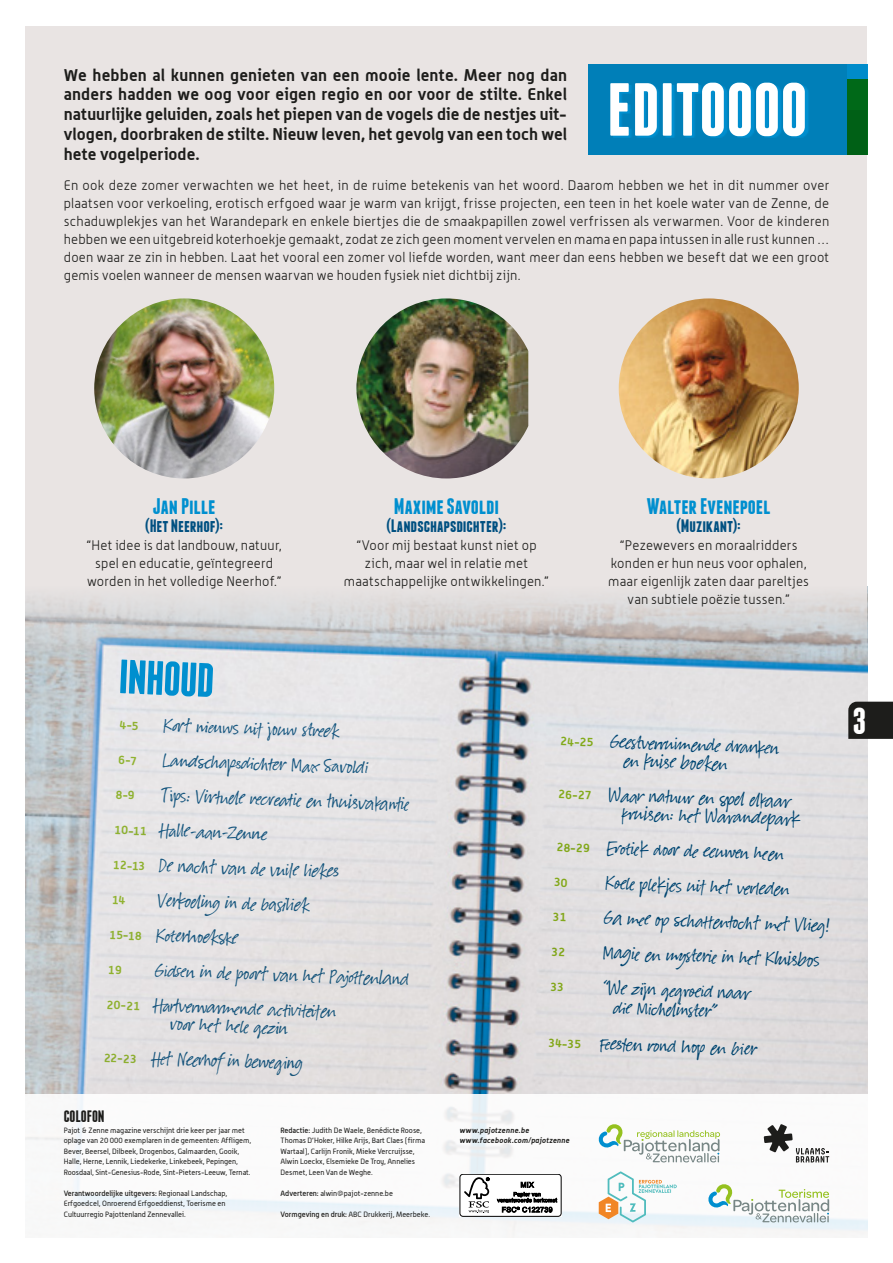
<style>
.page{position:relative;width:893px;height:1263px;background:#fff}
.page>*{position:absolute;margin:0;border:0;box-sizing:border-box;transform-origin:0 0}
.t1{font:700 75px "Franchise";color:#fff}
.t2{font:700 48px "Franchise";color:#008fcf}
.t3{font:700 37.5px "Franchise";color:#fff}
.t4{font:24px/35px "Suomi Hand Script";color:#005081}
.t5{font:700 22.5px "Franchise";letter-spacing:-.005em;color:#008fcf}
.t6{font:700 18px "Franchise";color:#005081}
.t7{font:700 16.5px/19.8px "Alwyn";letter-spacing:.005em;color:#1d1d1b;text-align:justify}
.t8{font:700 16.5px "Franchise";color:#1d1d1b}
.t9{font:300 13.5px/18px "Alwyn";letter-spacing:.015em;color:#1d1d1b;text-align:center}
.t10{font:7.5px/10.5px "Alwyn";color:#1d1d1b}
.t11{font:italic 700 7.5px/10.5px "Alwyn";letter-spacing:.03em;color:#1d1d1b}
.s1{font-family:"Alwyn";font-weight:700;font-size:12px;color:#95c11f}
.s2{font-weight:500}
</style>
<div class="page">
<div style="left:26px;top:26px;width:841px;height:559px;background:#e9e4e3"></div>
<div style="left:588px;top:64px;width:259px;height:90px;background:#007fb8"></div>
<img style="left:26px;top:658px;width:841px;height:436px">
<svg style="left:26px;top:585px;width:841px;height:73px;background:#c9cdd1"></svg>
<svg style="left:764px;top:1124px;width:65px;height:38px"></svg>
<svg style="left:708px;top:1184px;width:121px;height:38px"></svg>
<div style="left:847px;top:64px;width:20px;height:45px;background:#008fcf"></div>
<div style="left:847px;top:79px;width:20px;height:75px;background:#006016"></div>
<svg style="left:613px;top:85px;width:196px;height:53px;background:#0088c6"></svg>
<svg style="left:598px;top:1124px;width:122px;height:38px"></svg>
<svg style="left:599px;top:1171px;width:78px;height:51px"></svg>
<svg style="left:459px;top:1174px;width:103px;height:42px"></svg>
<div style="left:460px;top:1174px;width:101px;height:42px;background:#fff;border-radius:3px"></div>
<div style="left:460px;top:1174px;width:101px;height:42px;border:1px solid #000;border-radius:3px"></div>
<svg style="left:464px;top:1177px;width:25px;height:36px"></svg>
<svg style="left:497px;top:1182px;width:60px;height:30px"></svg>
<img style="left:94px;top:298px;width:180px;height:180px;border-radius:90px">
<img style="left:356px;top:298px;width:172px;height:180px">
<img style="left:619px;top:298px;width:180px;height:180px;border-radius:90px">
<div style="left:848px;top:702px;width:45px;height:37px;background:#1d1d1b"></div>
<svg style="left:113px;top:896px;width:12px;height:8px"></svg>
<svg style="left:109px;top:966px;width:12px;height:8px"></svg>
<svg style="left:554px;top:878px;width:13px;height:9px"></svg>
<svg style="left:553px;top:913px;width:13px;height:9px"></svg>
<svg style="left:552px;top:948px;width:12px;height:9px"></svg>
<svg style="left:551px;top:983px;width:12px;height:9px"></svg>
<p class="t7" style="left:64px;top:64px;width:505px">We hebben al kunnen genieten van een mooie lente. Meer nog dan anders hadden we oog voor eigen regio en oor voor de stilte. Enkel natuurlijke geluiden, zoals het piepen van de vogels die de nestjes uit&shy;vlogen, doorbraken de stilte. Nieuw leven, het gevolg van een toch wel hete vogelperiode.</p>
<p class="t9" style="left:64px;top:176px;width:767px;text-align:justify">En ook deze zomer verwachten we het heet, in de ruime betekenis van het woord. Daarom hebben we het in dit nummer over plaatsen voor verkoeling, erotisch erfgoed waar je warm van krijgt, frisse projecten, een teen in het koele water van de Zenne, de schaduwplekjes van het Warandepark en enkele biertjes die de smaakpapillen zowel verfrissen als verwarmen. Voor de kinderen hebben we een uitgebreid koterhoekje gemaakt, zodat ze zich geen moment vervelen en mama en papa intussen in alle rust kunnen… doen waar ze zin in hebben. Laat het vooral een zomer vol liefde worden, want meer dan eens hebben we beseft dat we een groot gemis voelen wanneer de mensen waarvan we houden fysiek niet dichtbij zijn.</p>
<h1 class="t1" style="left:607px;top:74px;width:202px">EDITOOOO</h1>
<h3 class="t5" style="left:153px;top:496px;width:64px">Jan Pille</h3>
<h3 class="t6" style="left:146px;top:518px;width:79px">(Het Neerhof):</h3>
<p class="t9" style="left:87px;top:536px;width:197px">“Het idee is dat landbouw, natuur, spel en educatie, geïntegreerd worden in het volledige Neerhof.”</p>
<h3 class="t5" style="left:394px;top:496px;width:107px">Maxime Savoldi</h3>
<h3 class="t6" style="left:387px;top:518px;width:121px">(Landschapsdichter):</h3>
<p class="t9" style="left:344px;top:536px;width:207px">“Voor mij bestaat kunst niet op zich, maar wel in relatie met maatschappelijke ontwikkelingen.”</p>
<h3 class="t5" style="left:647px;top:496px;width:125px">Walter Evenepoel</h3>
<h3 class="t6" style="left:677px;top:518px;width:65px">(Muzikant):</h3>
<p class="t9" style="left:608px;top:536px;width:202px">“Pezewevers en moraalridders konden er hun neus voor ophalen, maar eigenlijk zaten daar pareltjes van subtiele poëzie tussen.”</p>
<h2 class="t2" style="left:119px;top:654px;width:97px;rotate:2deg">INHOUD</h2>
<h3 class="t4" style="left:119px;top:707px;width:293px;rotate:2deg"><span class="s1">4-5</span> Kort ni eu ws uit jouw stre ek<br><span class="s1">6-7</span> Land schaps di chter Max Savoldi<br><span class="s1">8-9</span> Tips: Virtu ele re creat ie en thuis va kant ie <span class="s1">10-11</span> Ha lle-aa n-Zen ne<br><span class="s1">12-13</span> De nacht van de vuile liekes</h3>
<h3 class="t4" style="left:111px;top:882px;width:197px;text-indent:47px;rotate:2deg">Verkoeling in de basi li ek<br><span class="s1">15-18</span> Koterhoekske</h3>
<h3 class="t4" style="left:109px;top:952px;width:298px;text-indent:47px;rotate:2deg">Gidsen in de poort van he t Pajott en land<br><span class="s1">20-21</span> Hartverwarme nde activiteiten</h3>
<h3 class="t4" style="left:105px;top:1005px;width:197px;text-indent:65px;rotate:2deg">voor het hele gezin<br><span class="s1">22-23</span> Het Neerhof in be we gi ng</h3>
<p class="t8" style="left:64px;top:1108px;width:42px">COLOFON</p>
<p class="t10" style="left:64px;top:1124px;width:189px">Pajot &amp; Zenne magazine verschijnt drie keer per jaar met oplage van 20 000 exemplaren in de gemeenten: Affligem, Bever, Beersel, Dilbeek, Drogenbos, Galmaarden, Gooik, Halle, Herne, Lennik, Liedekerke, Linkebeek, Pepingen, Roosdaal, Sint-Genesius-Rode, Sint‑Pieters‑Leeuw, Ternat.</p>
<p class="t10" style="left:64px;top:1187px;width:165px"><span class="s2">Verantwoordelijke uitgevers:</span> Regionaal Landschap,<br>Erfgoedcel, Onroerend Erfgoeddienst, Toerisme en<br>Cultuurregio Pajottenland Zennevallei.</p>
<p class="t10" style="left:281px;top:1124px;width:146px"><span class="s2">Redactie:</span> Judith De Waele, Benédicte Roose, Thomas D’Hoker, Hilke Arijs, Bart Claes (firma Wartaal), Carlijn Fronik, Mieke Vercruijsse, Alwin Loeckx, Elsemieke De Troy, Annelies Desmet, Leen Van de Weghe.</p>
<p class="t10" style="left:281px;top:1187px;width:114px"><span class="s2">Adverteren:</span> alwin@pajot-zenne.be</p>
<p class="t10" style="left:281px;top:1208px;width:151px"><span class="s2">Vormgeving en druk:</span> ABC Drukkerij, Meerbeke.</p>
<h3 class="t4" style="left:561px;top:732px;width:220px;line-height:18px;text-align:center;rotate:2deg"><span class="s1">24-25</span> Geestverruimende dr an ken en kuise boeken</h3>
<h3 class="t4" style="left:622px;top:787px;width:180px;line-height:18px;text-indent:-64px;rotate:2deg"><span class="s1">26-27</span> Waa r na tuur en sp el elkaar kruisen: het Warand epark</h3>
<h3 class="t4" style="left:557px;top:830px;width:221px;rotate:2deg"><span class="s1">28-29</span> Er otiek door de eeuwe n he en</h3>
<h3 class="t4" style="left:606px;top:866px;width:178px;rotate:2deg">Koele plekjes uit he t ve rleden</h3>
<h3 class="t4" style="left:605px;top:901px;width:227px;rotate:2deg">Ga me e op scha tten tocht me t Vlieg!</h3>
<h3 class="t4" style="left:604px;top:936px;width:218px;rotate:2deg">Magie en my sterie in he t Kluisbos</h3>
<h3 class="t4" style="left:602px;top:979px;width:142px;line-height:19.5px;text-align:center;rotate:2deg">“We zijn gegroeid naar die Michelinster”</h3>
<h3 class="t4" style="left:549px;top:1025px;width:204px;rotate:2deg"><span class="s1">34-35</span> Fe es ten rond hop en bier</h3>
<p class="t11" style="left:459px;top:1124px;width:111px">www.pajotzenne.be www.facebook.com/pajotzenne</p>
<h3 class="t3" style="left:853px;top:704px;width:15px">3</h3>
</div>
